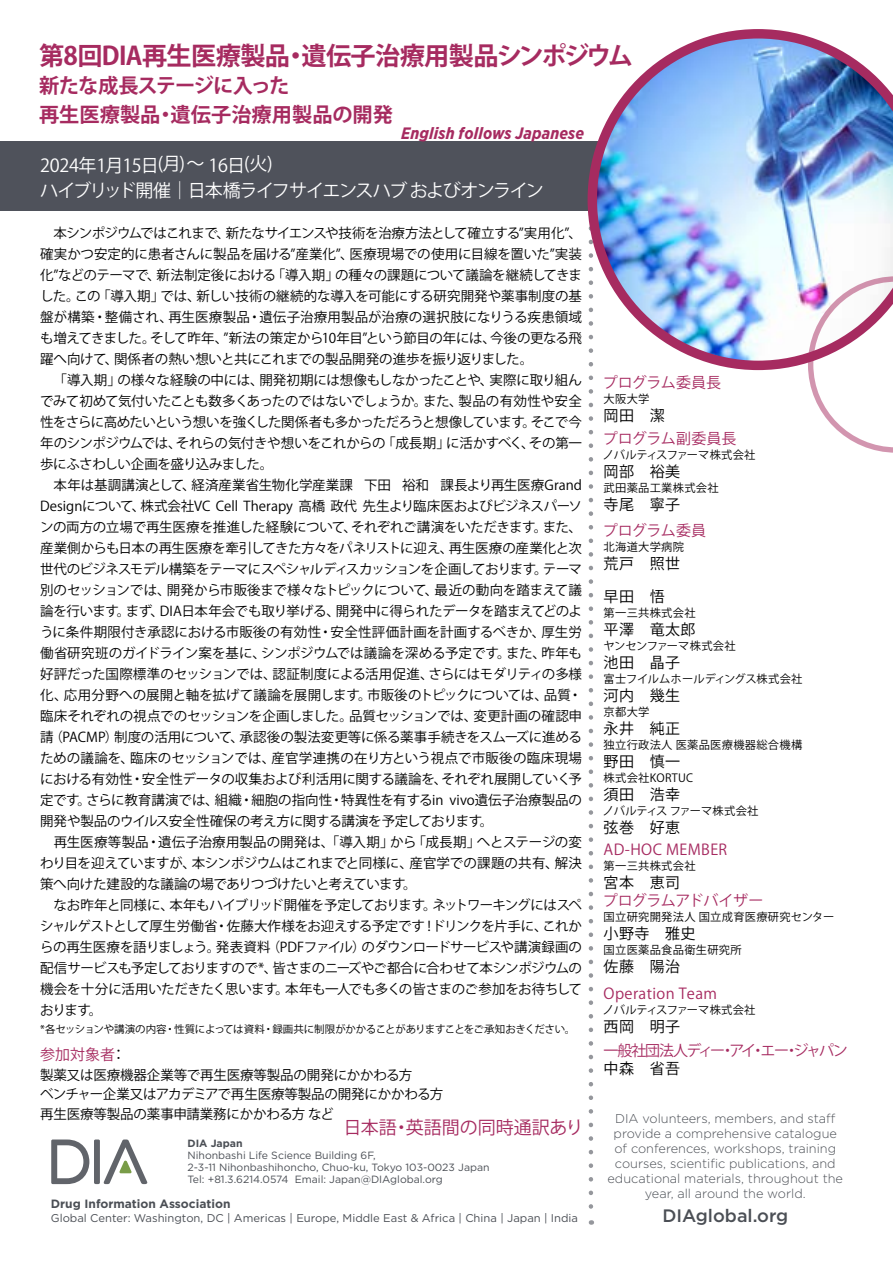
<style>
.page{position:relative;width:893px;height:1263px;background:#fff}
.page>*{position:absolute;margin:0;border:0;box-sizing:border-box;transform-origin:0 0}
.t1{font:700 25.2px "Koz Go Pr 6 N";letter-spacing:-.025em;color:#a62b60}
.t2{font:700 20.25px/28.5px "Koz Go Pr 6 N";color:#a62b60}
.t3{font:18px/25.8px "Koz Go Pr 6 N";letter-spacing:-.055em;color:#fff}
.t4{font:18px "Koz Go Pr 6 N";color:#a62b60}
.t5{font:500 18px "Gotham";color:#4b4f55}
.t6{font:italic 700 16.5px "Gotham Narrow";letter-spacing:.01em;color:#a62b60}
.t7{font:15px "Koz Go Pr 6 N";letter-spacing:.025em;color:#000}
.t8{font:15px "Koz Go Pr 6 N";letter-spacing:.025em;color:#a62a60}
.t9{font:15px "Koz Go Pr 6 N";letter-spacing:.005em;color:#a62a60}
.t10{font:15px "Koz Go Pr 6 N";letter-spacing:-.095em;color:#a62a60}
.t11{font:15px "Koz Go Pr 6 N";letter-spacing:-.025em;color:#a62a60}
.t12{font:15px "Koz Go Pr 6 N";color:#a62b60}
.t13{font:13.5px/21px "Koz Go Pr 6 N";letter-spacing:-.02em;color:#000}
.t14{font:300 12.75px/15px "Gotham";color:#4b4f55;text-align:center}
.t15{font:700 12px "Gotham";color:#4b4f55}
.t16{font:11.25px "Koz Go Pr 6 N";letter-spacing:.025em;color:#000}
.t17{font:11.25px "Gotham";color:#4b4f55}
.t18{font:11.25px "Koz Go Pr 6 N";letter-spacing:.005em;color:#000}
.t19{font:11.25px "Koz Go Pr 6 N";letter-spacing:-.015em;color:#000}
.t20{font:10.5px/12px "Gotham";color:#4b4f55}
.t21{font:10.5px "Koz Go Pr 6 N";letter-spacing:-.025em;color:#000}
.t22{font:700 10.5px "Gotham";color:#4b4f55}
.s1{color:#000}
</style>
<div class="page">
<div style="left:0;top:141px;width:619px;height:70px;background:#4f525b"></div>
<svg style="left:589px;top:375px;width:4px;height:850px"></svg>
<img style="left:588px;top:29px;width:305px;height:341px">
<svg style="left:808px;top:276px;width:85px;height:177px"></svg>
<svg style="left:51px;top:1139px;width:97px;height:45px"></svg>
<h1 class="t1" style="left:39px;top:41px;width:595px">第8回DIA再生医療製品・遺伝子治療用製品シンポジウム</h1>
<h2 class="t2" style="left:39px;top:72px;width:355px">新たな成長ステージに入った<br>再生医療製品・遺伝子治療用製品の開発</h2>
<h3 class="t3" style="left:40px;top:152px;width:505px">2024年1月15日(月)～ 16日(火)<br>ハイブリッド開催｜日本橋ライフサイエンスハブおよびオンライン</h3>
<p class="t6" style="left:401px;top:122px;width:185px">English follows Japanese</p>
<p class="t13" style="left:40px;top:223px;width:544px">　本シンポジウムではこれまで、新たなサイエンスや技術を治療方法として確立する”実用化”、確実かつ安定的に患者さんに製品を届ける”産業化”、医療現場での使用に目線を置いた”実装化”などのテーマで、新法制定後における「導入期」の種々の課題について議論を継続してきました。この「導入期」では、新しい技術の継続的な導入を可能にする研究開発や薬事制度の基盤が構築・整備され、再生医療製品・遺伝子治療用製品が治療の選択肢になりうる疾患領域も増えてきました。そして昨年、”新法の策定から10年目”という節目の年には、今後の更なる飛躍へ向けて、関係者の熱い想いと共にこれまでの製品開発の進歩を振り返りました。<br>　「導入期」の様々な経験の中には、開発初期には想像もしなかったことや、実際に取り組んでみて初めて気付いたことも数多くあったのではないでしょうか。また、製品の有効性や安全性をさらに高めたいという想いを強くした関係者も多かっただろうと想像しています。そこで今年のシンポジウムでは、それらの気付きや想いをこれからの「成長期」に活かすべく、その第一歩にふさわしい企画を盛り込みました。<br>　本年は基調講演として、経済産業省生物化学産業課 下田 裕和 課長より再生医療Grand Designについて、株式会社VC Cell Therapy 高橋 政代 先生より臨床医およびビジネスパーソンの両方の立場で再生医療を推進した経験について、それぞれご講演をいただきます。また、産業側からも日本の再生医療を牽引してきた方々をパネリストに迎え、再生医療の産業化と次世代のビジネスモデル構築をテーマにスペシャルディスカッションを企画しております。テーマ別のセッションでは、開発から市販後まで様々なトピックについて、最近の動向を踏まえて議論を行います。まず、DIA日本年会でも取り挙げる、開発中に得られたデータを踏まえてどのように条件期限付き承認における市販後の有効性・安全性評価計画を計画するべきか、厚生労働省研究班のガイドライン案を基に、シンポジウムでは議論を深める予定です。また、昨年も好評だった国際標準のセッションでは、認証制度による活用促進、さらにはモダリティの多様化、応用分野への展開と軸を拡げて議論を展開します。市販後のトピックについては、品質・臨床それぞれの視点でのセッションを企画しました。品質セッションでは、変更計画の確認申請（PACMP）制度の活用について、承認後の製法変更等に係る薬事手続きをスムーズに進めるための議論を、臨床のセッションでは、産官学連携の在り方という視点で市販後の臨床現場における有効性・安全性データの収集および利活用に関する議論を、それぞれ展開していく予定です。さらに教育講演では、組織・細胞の指向性・特異性を有するin vivo遺伝子治療製品の開発や製品のウイルス安全性確保の考え方に関する講演を予定しております。<br>　再生医療等製品・遺伝子治療用製品の開発は、「導入期」から「成長期」へとステージの変わり目を迎えていますが、本シンポジウムはこれまでと同様に、産官学での課題の共有、解決策へ向けた建設的な議論の場でありつづけたいと考えています。<br>　なお昨年と同様に、本年もハイブリッド開催を予定しております。ネットワーキングにはスペシャルゲストとして厚生労働省・佐藤大作様をお迎えする予定です！ドリンクを片手に、これからの再生医療を語りましょう。発表資料（PDFファイル）のダウンロードサービスや講演録画の配信サービスも予定しておりますので*、皆さまのニーズやご都合に合わせて本シンポジウムの機会を十分に活用いただきたく思います。本年も一人でも多くの皆さまのご参加をお待ちしております。</p>
<p class="t21" style="left:40px;top:1023px;width:537px">*各セッションや講演の内容・性質によっては資料・録画共に制限がかかることがありますことをご承知おきください。</p>
<p class="t12" style="left:40px;top:1046px;width:88px">参加対象者<span class="s1">：</span></p>
<p class="t13" style="left:40px;top:1065px;width:405px;line-height:19.5px">製薬又は医療機器企業等で再生医療等製品の開発にかかわる方<br>ベンチャー企業又はアカデミアで再生医療等製品の開発にかかわる方再生医療等製品の薬事申請業務にかかわる方 など</p>
<h3 class="t4" style="left:344px;top:1117px;width:241px">日本語・英語間の同時通訳あり</h3>
<p class="t22" style="left:187px;top:1137px;width:57px">DIA Japan</p>
<p class="t20" style="left:187px;top:1149px;width:304px">Nihonbashi Life Science Building 6F,<br>2-3-11 Nihonbashihoncho, Chuo-ku, Tokyo 103-0023 Japan<br>Tel: +81.3.6214.0574 Email: Japan@DIAglobal.org</p>
<p class="t15" style="left:51px;top:1196px;width:181px">Drug Information Association</p>
<p class="t17" style="left:51px;top:1210px;width:529px">Global Center: Washington, DC | Americas | Europe, Middle East &amp; Africa | China | Japan | India</p>
<p class="t9" style="left:603px;top:374px;width:120px">プログラム委員長</p>
<p class="t16" style="left:604px;top:393px;width:47px">大阪大学</p>
<p class="t7" style="left:604px;top:407px;width:63px">岡田　潔</p>
<p class="t9" style="left:603px;top:430px;width:135px">プログラム副委員長</p>
<p class="t18" style="left:603px;top:448px;width:154px">ノバルティスファーマ株式会社</p>
<p class="t7" style="left:604px;top:463px;width:78px">岡部　裕美</p>
<p class="t16" style="left:604px;top:481px;width:117px">武田薬品工業株式会社</p>
<p class="t7" style="left:604px;top:496px;width:78px">寺尾　寧子</p>
<p class="t9" style="left:603px;top:522px;width:105px">プログラム委員</p>
<p class="t16" style="left:604px;top:541px;width:82px">北海道大学病院</p>
<p class="t7" style="left:604px;top:555px;width:78px">荒戸　照世</p>
<p class="t7" style="left:604px;top:588px;width:63px">早田　悟</p>
<p class="t16" style="left:604px;top:607px;width:93px">第一三共株式会社</p>
<p class="t7" style="left:604px;top:621px;width:93px">平澤　竜太郎</p>
<p class="t19" style="left:603px;top:640px;width:134px">ヤンセンファーマ株式会社</p>
<p class="t7" style="left:604px;top:654px;width:78px">池田　晶子</p>
<p class="t18" style="left:604px;top:673px;width:200px">富士フイルムホールディングス株式会社</p>
<p class="t7" style="left:604px;top:687px;width:78px">河内　幾生</p>
<p class="t16" style="left:604px;top:706px;width:47px">京都大学</p>
<p class="t7" style="left:604px;top:720px;width:78px">永井　純正</p>
<p class="t16" style="left:604px;top:739px;width:200px">独立行政法人 医薬品医療機器総合機構</p>
<p class="t7" style="left:604px;top:753px;width:78px">野田　慎一</p>
<p class="t16" style="left:604px;top:772px;width:91px">株式会社KORTUC</p>
<p class="t7" style="left:604px;top:786px;width:78px">須田　浩幸</p>
<p class="t18" style="left:603px;top:805px;width:157px">ノバルティス ファーマ株式会社</p>
<p class="t7" style="left:604px;top:819px;width:78px">弦巻　好恵</p>
<p class="t8" style="left:604px;top:841px;width:125px">AD-HOC MEMBER</p>
<p class="t16" style="left:604px;top:860px;width:93px">第一三共株式会社</p>
<p class="t7" style="left:604px;top:874px;width:78px">宮本　恵司</p>
<p class="t11" style="left:603px;top:892px;width:162px">プログラムアドバイザー</p>
<p class="t16" style="left:604px;top:911px;width:232px">国立研究開発法人 国立成育医療研究センター</p>
<p class="t7" style="left:604px;top:925px;width:93px">小野寺　雅史</p>
<p class="t16" style="left:604px;top:944px;width:140px">国立医薬品食品衛生研究所</p>
<p class="t7" style="left:604px;top:958px;width:78px">佐藤　陽治</p>
<p class="t8" style="left:604px;top:985px;width:115px">Operation Team</p>
<p class="t18" style="left:603px;top:1003px;width:154px">ノバルティスファーマ株式会社</p>
<p class="t7" style="left:604px;top:1018px;width:78px">西岡　明子</p>
<p class="t10" style="left:604px;top:1042px;width:246px">一般社団法人ディー・アイ・エー・ジャパン</p>
<p class="t7" style="left:604px;top:1060px;width:78px">中森　省吾</p>
<p class="t14" style="left:607px;top:1110px;width:237px">DIA volunteers, members, and staff provide a comprehensive catalogue of conferences, workshops, training courses, scientific publications, and educational materials, throughout the year, all around the world.</p>
<h3 class="t5" style="left:662px;top:1204px;width:127px">DIAglobal.org</h3>
</div>
